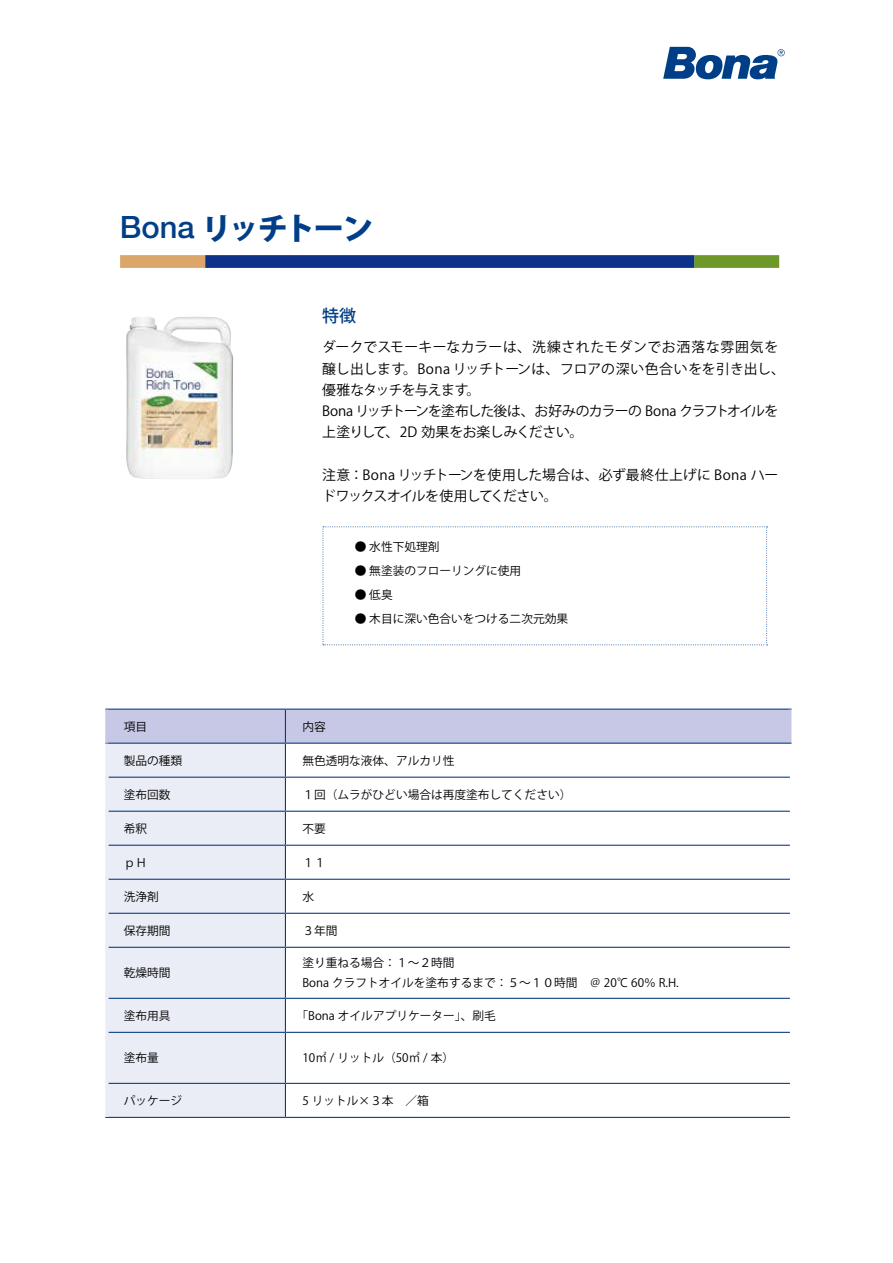
<style>
.page{position:relative;width:893px;height:1263px;background:#fff}
.page>*{position:absolute;margin:0;border:0;box-sizing:border-box;transform-origin:0 0}
.t1{font:800 30.9px "Koz Go Pro";letter-spacing:-.075em;color:#003f88}
.t2{font:500 16.95px "Koz Go Pro";color:#003f88}
.t3{font:13.8px/21.3px "Koz Go Pro";letter-spacing:-.005em;color:#000}
.t4{font:11.7px "Koz Go Pro";color:#000}
.s1{font-family:"Helvetica Neue LT Std";font-weight:500}
</style>
<div class="page">
<img style="left:126px;top:317px;width:107px;height:162px">
<div style="left:108px;top:710px;width:680px;height:33px;background:#c7c8e5"></div>
<div style="left:108px;top:744px;width:177px;height:373px;background:#eaedf5"></div>
<hr style="left:105px;top:709px;width:180px;height:1px;background:#00387f">
<hr style="left:285px;top:709px;width:506px;height:1px;background:#00387f">
<hr style="left:285px;top:710px;width:1px;height:33px;background:#00387f">
<hr style="left:105px;top:743px;width:180px;height:1px;background:#00387f">
<hr style="left:108px;top:777px;width:177px;height:1px;background:#00387f">
<hr style="left:108px;top:811px;width:177px;height:1px;background:#00387f">
<hr style="left:108px;top:845px;width:177px;height:1px;background:#00387f">
<hr style="left:108px;top:879px;width:177px;height:1px;background:#00387f">
<hr style="left:108px;top:913px;width:177px;height:1px;background:#00387f">
<hr style="left:108px;top:947px;width:177px;height:1px;background:#00387f">
<hr style="left:108px;top:998px;width:177px;height:1px;background:#00387f">
<hr style="left:108px;top:1032px;width:177px;height:1px;background:#00387f">
<hr style="left:108px;top:1083px;width:177px;height:1px;background:#00387f">
<hr style="left:105px;top:1117px;width:180px;height:1px;background:#00387f">
<hr style="left:105px;top:710px;width:3px;height:33px;background:#c7c8e5">
<hr style="left:788px;top:710px;width:3px;height:33px;background:#c7c8e5">
<hr style="left:105px;top:744px;width:3px;height:33px;background:#eaedf5">
<hr style="left:105px;top:777px;width:3px;height:34px;background:#eaedf5">
<hr style="left:105px;top:811px;width:3px;height:34px;background:#eaedf5">
<hr style="left:105px;top:845px;width:3px;height:34px;background:#eaedf5">
<hr style="left:105px;top:879px;width:3px;height:34px;background:#eaedf5">
<hr style="left:105px;top:913px;width:3px;height:34px;background:#eaedf5">
<hr style="left:105px;top:947px;width:3px;height:51px;background:#eaedf5">
<hr style="left:105px;top:998px;width:3px;height:34px;background:#eaedf5">
<hr style="left:105px;top:1032px;width:3px;height:51px;background:#eaedf5">
<hr style="left:105px;top:1083px;width:3px;height:34px;background:#eaedf5">
<hr style="left:285px;top:743px;width:506px;height:1px;background:#00387f">
<hr style="left:285px;top:744px;width:1px;height:33px;background:#00387f">
<hr style="left:285px;top:777px;width:505px;height:1px;background:#00387f">
<hr style="left:285px;top:778px;width:1px;height:33px;background:#00387f">
<hr style="left:285px;top:811px;width:505px;height:1px;background:#00387f">
<hr style="left:285px;top:812px;width:1px;height:33px;background:#00387f">
<hr style="left:285px;top:845px;width:505px;height:1px;background:#00387f">
<hr style="left:285px;top:846px;width:1px;height:33px;background:#00387f">
<hr style="left:285px;top:879px;width:505px;height:1px;background:#00387f">
<hr style="left:285px;top:880px;width:1px;height:33px;background:#00387f">
<hr style="left:285px;top:913px;width:505px;height:1px;background:#00387f">
<hr style="left:285px;top:914px;width:1px;height:33px;background:#00387f">
<hr style="left:285px;top:947px;width:505px;height:1px;background:#00387f">
<hr style="left:285px;top:948px;width:1px;height:50px;background:#00387f">
<hr style="left:285px;top:998px;width:505px;height:1px;background:#00387f">
<hr style="left:285px;top:999px;width:1px;height:33px;background:#00387f">
<hr style="left:285px;top:1032px;width:505px;height:1px;background:#00387f">
<hr style="left:285px;top:1033px;width:1px;height:50px;background:#00387f">
<hr style="left:285px;top:1083px;width:505px;height:1px;background:#00387f">
<hr style="left:285px;top:1084px;width:1px;height:33px;background:#00387f">
<hr style="left:285px;top:1117px;width:505px;height:1px;background:#00387f">
<svg style="left:322px;top:526px;width:446px;height:119px"></svg>
<svg style="left:663px;top:47px;width:122px;height:32px"></svg>
<div style="left:694px;top:255px;width:85px;height:13px;background:#6e992a"></div>
<div style="left:205px;top:255px;width:489px;height:13px;background:#0c3388"></div>
<div style="left:120px;top:255px;width:85px;height:13px;background:#dca66b"></div>
<h1 class="t1" style="left:120px;top:208px;width:255px"><span class="s1">Bona</span> リッチトーン</h1>
<h2 class="t2" style="left:322px;top:305px;width:36px">特徴</h2>
<p class="t3" style="left:322px;top:337px;width:464px">ダークでスモーキーなカラーは、洗練されたモダンでお洒落な雰囲気を醸し出します。Bona リッチトーンは、フロアの深い色合いをを引き出し、優雅なタッチを与えます。<br>Bona リッチトーンを塗布した後は、お好みのカラーの Bona クラフトオイルを上塗りして、 D2 効果をお楽しみください。</p>
<p class="t3" style="left:322px;top:465px;width:458px">注意：Bona リッチトーンを使用した場合は、必ず最終仕上げに Bona ハードワックスオイルを使用してください。</p>
<p class="t4" style="left:355px;top:539px;width:86px">● 水性下処理剤</p>
<p class="t4" style="left:355px;top:563px;width:168px">● 無塗装のフローリングに使用</p>
<p class="t4" style="left:355px;top:587px;width:39px">●低臭</p>
<p class="t4" style="left:355px;top:612px;width:215px">● 木目に深い色合いをつける二次元効果</p>
<p class="t4" style="left:124px;top:719px;width:25px">項目</p>
<p class="t4" style="left:302px;top:719px;width:25px">内容</p>
<p class="t4" style="left:124px;top:753px;width:60px">製品の種類</p>
<p class="t4" style="left:302px;top:753px;width:154px">無色透明な液体、アルカリ性</p>
<p class="t4" style="left:124px;top:787px;width:48px">塗布回数</p>
<p class="t4" style="left:302px;top:787px;width:270px">１回（ムラがひどい場合は再度塗布してください(</p>
<p class="t4" style="left:124px;top:821px;width:25px">希釈</p>
<p class="t4" style="left:302px;top:821px;width:25px">不要</p>
<p class="t4" style="left:124px;top:855px;width:25px">ｐＨ</p>
<p class="t4" style="left:302px;top:855px;width:25px">１１</p>
<p class="t4" style="left:124px;top:889px;width:37px">洗浄剤</p>
<p class="t4" style="left:302px;top:889px;width:13px">水</p>
<p class="t4" style="left:124px;top:923px;width:48px">保存期間</p>
<p class="t4" style="left:302px;top:923px;width:37px">３年間</p>
<p class="t4" style="left:124px;top:965px;width:48px">乾燥時間</p>
<p class="t4" style="left:124px;top:1008px;width:48px">塗布用具</p>
<p class="t4" style="left:302px;top:955px;width:154px">塗り重ねる場合：１～２時間</p>
<p class="t4" style="left:302px;top:975px;width:378px">Bona クラフトオイルを塗布するまで：５～１０時間　＠ 20℃ 60％ H.R .</p>
<p class="t4" style="left:297px;top:1008px;width:201px">「Bona オイルアプリケーター」、刷毛</p>
<p class="t4" style="left:124px;top:1050px;width:37px">塗布量</p>
<p class="t4" style="left:302px;top:1050px;width:153px">10㎡ / リットル（50㎡ / 本(</p>
<p class="t4" style="left:124px;top:1093px;width:60px">パッケージ</p>
<p class="t4" style="left:302px;top:1093px;width:128px">5 リットル×３本　／箱</p>
</div>
